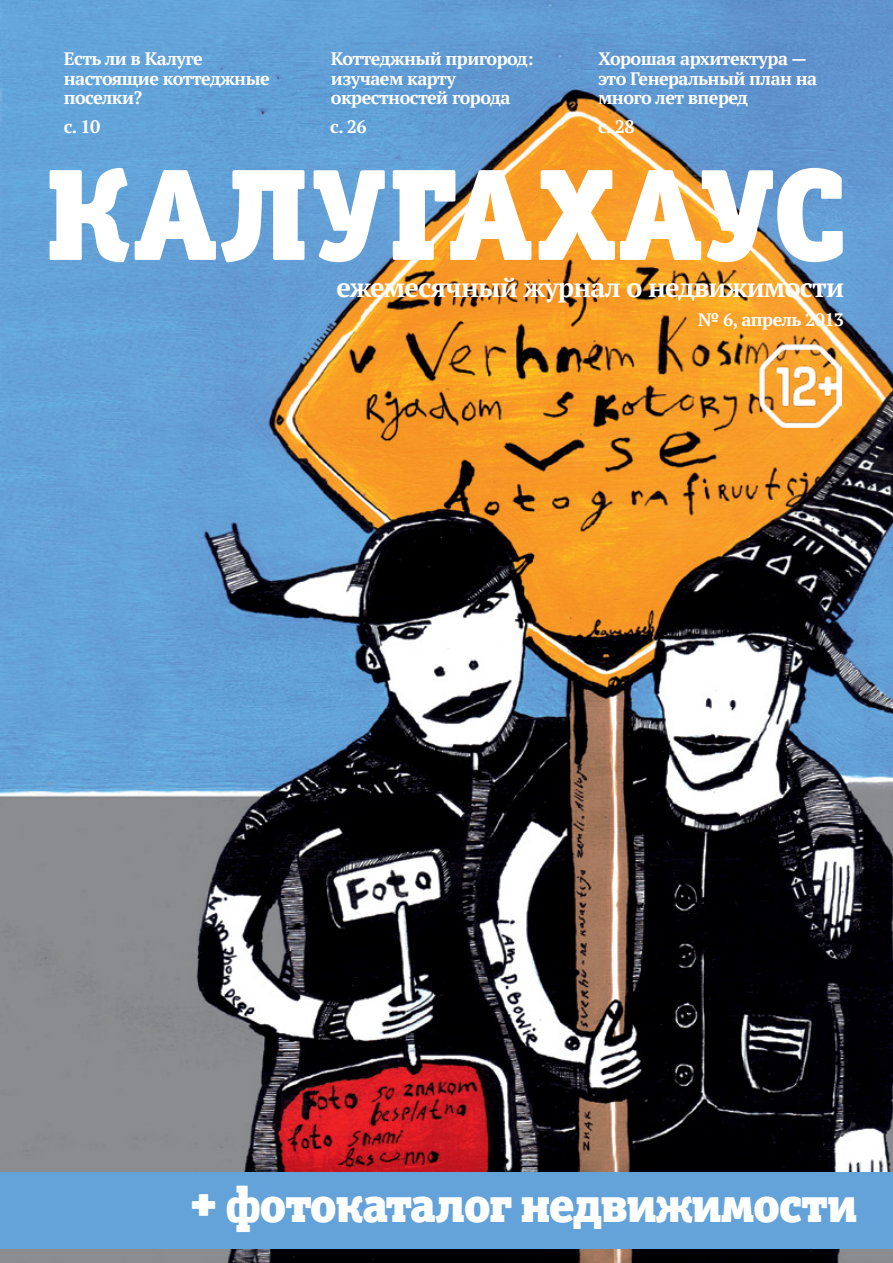
<style>
.page{position:relative;width:893px;height:1263px;background:#fff}
.page>*{position:absolute;margin:0;border:0;box-sizing:border-box;transform-origin:0 0}
.t1{font:49.5px "Officina Serif Black C";letter-spacing:-.03em;color:#fff}
.t2{font:700 27px "PT Serif";letter-spacing:-.03em;color:#fff}
.t3{font:700 18px/19.5px "PT Serif";letter-spacing:-.03em;color:#fff}
</style>
<div class="page">
<img style="left:0;top:0;width:893px;height:1263px">
<div style="left:0;top:1172px;width:893px;height:76px;background:#64a3d9"></div>
<svg style="left:50px;top:168px;width:793px;height:94px"></svg>
<img style="left:759px;top:344px;width:83px;height:83px">
<p class="t3" style="left:64px;top:49px;width:207px">Есть ли в Калуге настоящие коттеджные поселки?</p>
<p class="t3" style="left:331px;top:49px;width:204px">Коттеджный пригород: изучаем карту окрестностей города</p>
<p class="t3" style="left:598px;top:49px;width:221px">Хорошая архитектура — это Генеральный план на много лет вперед</p>
<p class="t3" style="left:64px;top:117px;width:38px">с. 10</p>
<p class="t3" style="left:330px;top:117px;width:38px">с. 26</p>
<p class="t3" style="left:598px;top:117px;width:38px">с. 28</p>
<h2 class="t2" style="left:336px;top:269px;width:509px">ежемесячный журнал о недвижимости</h2>
<p class="t3" style="left:698px;top:309px;width:147px">№ 6, апрель 2013</p>
<h1 class="t1" style="left:191px;top:1173px;width:668px">+ фотокаталог недвижимости</h1>
</div>
